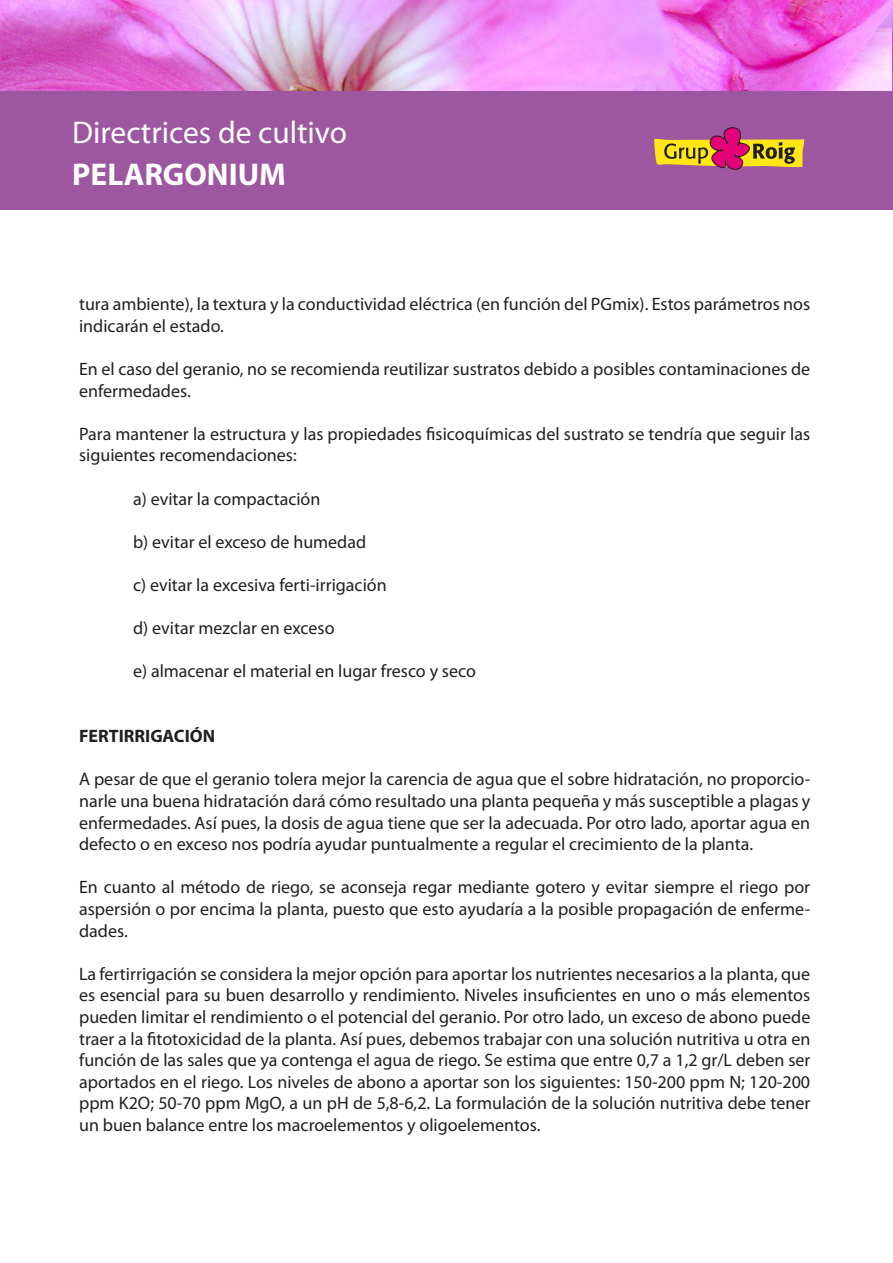
<style>
.page{position:relative;width:893px;height:1263px;background:#fff}
.page>*{position:absolute;margin:0;border:0;box-sizing:border-box;transform-origin:0 0}
.t1{font:31.5px "Myriad Pro";color:#fff}
.t2{font:700 31.5px "Myriad Pro";color:#fff}
.t3{font:18px/21.6px "Myriad Pro";color:#231f20}
.t4{font:700 18px "Myriad Pro";color:#231f20}
</style>
<div class="page">
<div style="left:0;top:91px;width:893px;height:119px;background:#9d57a1"></div>
<img style="left:0;top:0;width:892px;height:91px">
<svg style="left:654px;top:127px;width:150px;height:43px"></svg>
<hr style="left:892px;top:0;width:1px;height:91px;background:#cdced0">
<p class="t1" style="left:72px;top:113px;width:276px">Directrices de cultivo</p>
<p class="t2" style="left:72px;top:153px;width:215px">PELARGONIUM</p>
<p class="t3" style="left:79px;top:293px;width:733px">tura ambiente), la textura y la conductividad eléctrica (en función del PGmix). Estos parámetros nos indicarán el estado.</p>
<p class="t3" style="left:79px;top:358px;width:733px">En el caso del geranio, no se recomienda reutilizar sustratos debido a posibles contaminaciones de enfermedades.</p>
<p class="t3" style="left:79px;top:423px;width:733px">Para mantener la estructura y las propiedades fisicoquímicas del sustrato se tendría que seguir las siguientes recomendaciones:</p>
<p class="t3" style="left:133px;top:487px;width:189px">a) evitar la compactación</p>
<p class="t3" style="left:133px;top:531px;width:235px">b) evitar el exceso de humedad</p>
<p class="t3" style="left:133px;top:574px;width:255px">c) evitar la excesiva ferti-irrigación</p>
<p class="t3" style="left:133px;top:617px;width:203px">d) evitar mezclar en exceso</p>
<p class="t3" style="left:133px;top:660px;width:344px">e) almacenar el material en lugar fresco y seco</p>
<p class="t4" style="left:79px;top:724px;width:138px">FERTIRRIGACIÓN</p>
<p class="t3" style="left:79px;top:768px;width:733px;text-align:justify">A pesar de que el geranio tolera mejor la carencia de agua que el sobre hidratación, no proporcio&shy;narle una buena hidratación dará cómo resultado una planta pequeña y más susceptible a plagas y enfermedades. Así pues, la dosis de agua tiene que ser la adecuada. Por otro lado, aportar agua en defecto o en exceso nos podría ayudar puntualmente a regular el crecimiento de la planta.</p>
<p class="t3" style="left:79px;top:876px;width:733px;text-align:justify">En cuanto al método de riego, se aconseja regar mediante gotero y evitar siempre el riego por aspersión o por encima la planta, puesto que esto ayudaría a la posible propagación de enferme&shy;dades.</p>
<p class="t3" style="left:79px;top:963px;width:733px;text-align:justify">La fertirrigación se considera la mejor opción para aportar los nutrientes necesarios a la planta, que es esencial para su buen desarrollo y rendimiento. Niveles insuficientes en uno o más elementos pueden limitar el rendimiento o el potencial del geranio. Por otro lado, un exceso de abono puede traer a la fitotoxicidad de la planta. Así pues, debemos trabajar con una solución nutritiva u otra en función de las sales que ya contenga el agua de riego. Se estima que entre 0,7 a 1,2 gr/L deben ser aportados en el riego. Los niveles de abono a aportar son los siguientes: 150-200 ppm N; 120-200 ppm K2O; 50-70 ppm MgO, a un pH de 5,8-6,2. La formulación de la solución nutritiva debe tener un buen balance entre los macroelementos y oligoelementos.</p>
</div>
